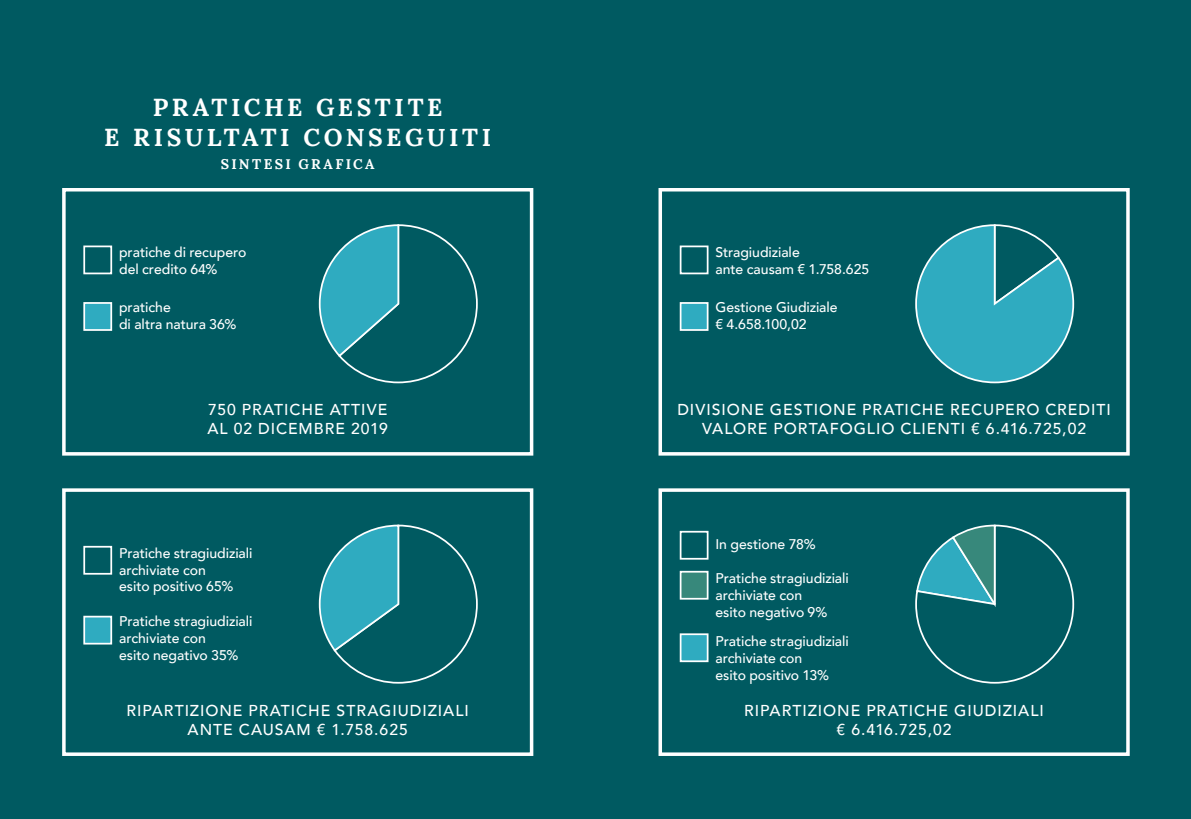
<style>
.page{position:relative;width:1191px;height:819px;background:#005a61}
.page>*{position:absolute;margin:0;border:0;box-sizing:border-box;transform-origin:0 0}
.t1{font:700 24.5px/29.4px "Lora";letter-spacing:.135em;color:#fff}
.t2{font:500 15.75px/18.9px "Avenir";letter-spacing:.06em;color:#fff;text-align:center}
.t3{font:500 14px/16.8px "Avenir";letter-spacing:-.005em;color:#fff}
.t4{font:700 14px "Lora";letter-spacing:.155em;color:#fff}
</style>
<div class="page">
<div style="left:62px;top:488px;width:471px;height:268px;border:4px solid #fff"></div>
<svg style="left:318px;top:224px;width:160px;height:160px"></svg>
<svg style="left:318px;top:524px;width:160px;height:160px"></svg>
<div style="left:83px;top:245px;width:29px;height:29px;background:#005a61;border:2px solid #fff"></div>
<div style="left:83px;top:546px;width:29px;height:28px;background:#005a61;border:2px solid #fff"></div>
<div style="left:83px;top:302px;width:29px;height:29px;background:#2fabc0;border:2px solid #fff"></div>
<div style="left:83px;top:615px;width:29px;height:29px;background:#2fabc0;border:2px solid #fff"></div>
<div style="left:658px;top:188px;width:471px;height:267px;border:4px solid #fff"></div>
<div style="left:658px;top:488px;width:471px;height:268px;border:4px solid #fff"></div>
<svg style="left:915px;top:524px;width:160px;height:160px"></svg>
<svg style="left:915px;top:224px;width:160px;height:160px"></svg>
<div style="left:679px;top:245px;width:29px;height:29px;background:#005a61;border:2px solid #fff"></div>
<div style="left:679px;top:531px;width:29px;height:28px;background:#005a61;border:2px solid #fff"></div>
<div style="left:679px;top:302px;width:29px;height:29px;background:#2fabc0;border:2px solid #fff"></div>
<div style="left:679px;top:571px;width:29px;height:28px;background:#37887b;border:2px solid #fff"></div>
<div style="left:679px;top:633px;width:29px;height:29px;background:#2fabc0;border:2px solid #fff"></div>
<div style="left:62px;top:188px;width:471px;height:267px;border:4px solid #fff"></div>
<h1 class="t1" style="left:104px;top:90px;width:252px;text-indent:49px">PRATICHE GESTITE<br>E RISULT</h1>
<h1 class="t1" style="left:242px;top:120px;width:202px">ATI CONSEGUITI</h1>
<p class="t4" style="left:221px;top:152px;width:90px">SIN TESI GRAF</p>
<p class="t4" style="left:346px;top:152px;width:19px">ICA</p>
<p class="t3" style="left:119px;top:243px;width:129px">pratiche di recupero del credito 64%</p>
<p class="t3" style="left:119px;top:298px;width:119px">pratiche<br>di altra natura 36%</p>
<p class="t2" style="left:207px;top:399px;width:182px;text-align:left">750 pratiche attive al 02 dicembre 2019</p>
<p class="t3" style="left:119px;top:543px;width:135px">Pratiche stragiudiziali archiviate con<br>esito positivo 65%</p>
<p class="t3" style="left:119px;top:612px;width:135px">Pratiche stragiudiziali archiviate con<br>esito negativo 35%</p>
<p class="t2" style="left:126px;top:700px;width:344px">Ripartizione pratiche Stragiudiziali ante causam € 1.758.625</p>
<p class="t3" style="left:715px;top:243px;width:155px">Stragiudiziale<br>ante causam € 1.758.625</p>
<p class="t3" style="left:715px;top:298px;width:124px">Gestione Giudiziale € 4.658.100,02</p>
<p class="t2" style="left:677px;top:399px;width:435px">Divisione gestione pratiche recupero crediti valore portafoglio clienti € 6.416.725,02</p>
<p class="t3" style="left:715px;top:534px;width:102px">I n gestione 78%</p>
<p class="t3" style="left:715px;top:569px;width:135px">Pratiche stragiudiziali archiviate con<br>esito negativo 9%</p>
<p class="t3" style="left:715px;top:632px;width:135px">Pratiche stragiudiziali archiviate con<br>esito positivo 13%</p>
<p class="t2" style="left:744px;top:700px;width:301px">Ripartizione pratiche giudiziali € 6.416.725,02</p>
</div>
